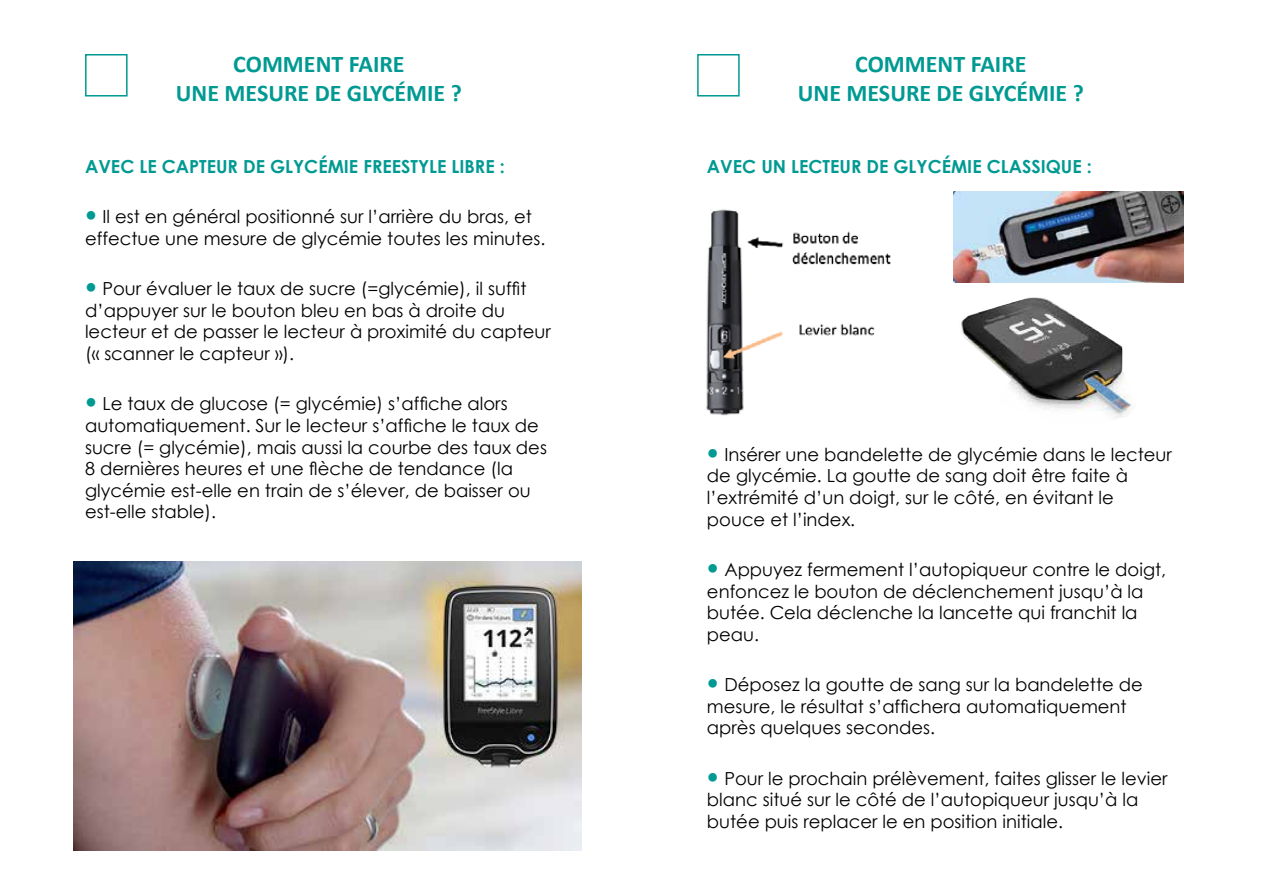
<style>
.page{position:relative;width:1263px;height:893px;background:#fff}
.page>*{position:absolute;margin:0;border:0;box-sizing:border-box;transform-origin:0 0}
.t1{font:700 24px/28.8px "Calibri";color:#009a93;text-align:center}
.t2{font:18px/21.6px "Century Gothic";color:#000}
.t3{font:700 18px "Century Gothic";color:#009a93}
.s1{font-family:"Calibri";font-weight:700;font-size:24px;color:#009a93}
</style>
<div class="page">
<img style="left:73px;top:562px;width:508px;height:288px">
<div style="left:85px;top:54px;width:43px;height:43px;border:2px solid #009a93"></div>
<img style="left:954px;top:191px;width:229px;height:92px">
<img style="left:961px;top:298px;width:170px;height:120px">
<img style="left:706px;top:209px;width:185px;height:207px">
<div style="left:697px;top:54px;width:43px;height:43px;border:2px solid #009a93"></div>
<h1 class="t1" style="left:176px;top:49px;width:287px">COMMENT FAIRE<br>UNE MESURE DE GLYCÉMIE ?</h1>
<p class="t3" style="left:85px;top:153px;width:421px">AVEC LE CAPTEUR DE GLYCÉMIE FREESTYLE LIBRE :</p>
<p class="t2" style="left:85px;top:206px;width:462px"><span class="s1">•</span> Il est en général positionné sur l’arrière du bras, et effectue une mesure de glycémie toutes les minutes.</p>
<p class="t2" style="left:85px;top:278px;width:467px"><span class="s1">•</span> Pour évaluer le taux de sucre (=glycémie), il suffit d’appuyer sur le bouton bleu en bas à droite du lecteur et de passer le lecteur à proximité du capteur (« scanner le capteur »).</p>
<p class="t2" style="left:85px;top:393px;width:463px"><span class="s1">•</span> Le taux de glucose (= glycémie) s’affiche alors automatiquement. Sur le lecteur s’affiche le taux de sucre (= glycémie), mais aussi la courbe des taux des 8 dernières heures et une flèche de tendance (la glycémie est-elle en train de s’élever, de baisser ou est-elle stable).</p>
<h1 class="t1" style="left:798px;top:49px;width:287px">COMMENT FAIRE<br>UNE MESURE DE GLYCÉMIE ?</h1>
<p class="t3" style="left:707px;top:153px;width:386px">AVEC UN LECTEUR DE GLYCÉMIE CLASSIQUE :</p>
<p class="t2" style="left:707px;top:443px;width:466px"><span class="s1">•</span> Insérer une bandelette de glycémie dans le lecteur de glycémie. La goutte de sang doit être faite à l’extrémité d’un doigt, sur le côté, en évitant le pouce et l’index.</p>
<p class="t2" style="left:707px;top:558px;width:461px"><span class="s1">•</span> Appuyez fermement l’autopiqueur contre le doigt, enfoncez le bouton de déclenchement jusqu’à la butée. Cela déclenche la lancette qui franchit la peau.</p>
<p class="t2" style="left:707px;top:674px;width:437px"><span class="s1">•</span> Déposez la goutte de sang sur la bandelette de mesure, le résultat s’affichera automatiquement après quelques secondes.</p>
<p class="t2" style="left:707px;top:767px;width:462px"><span class="s1">•</span> Pour le prochain prélèvement, faites glisser le levier blanc situé sur le côté de l’autopiqueur jusqu’à la butée puis replacer le en position initiale.</p>
</div>
